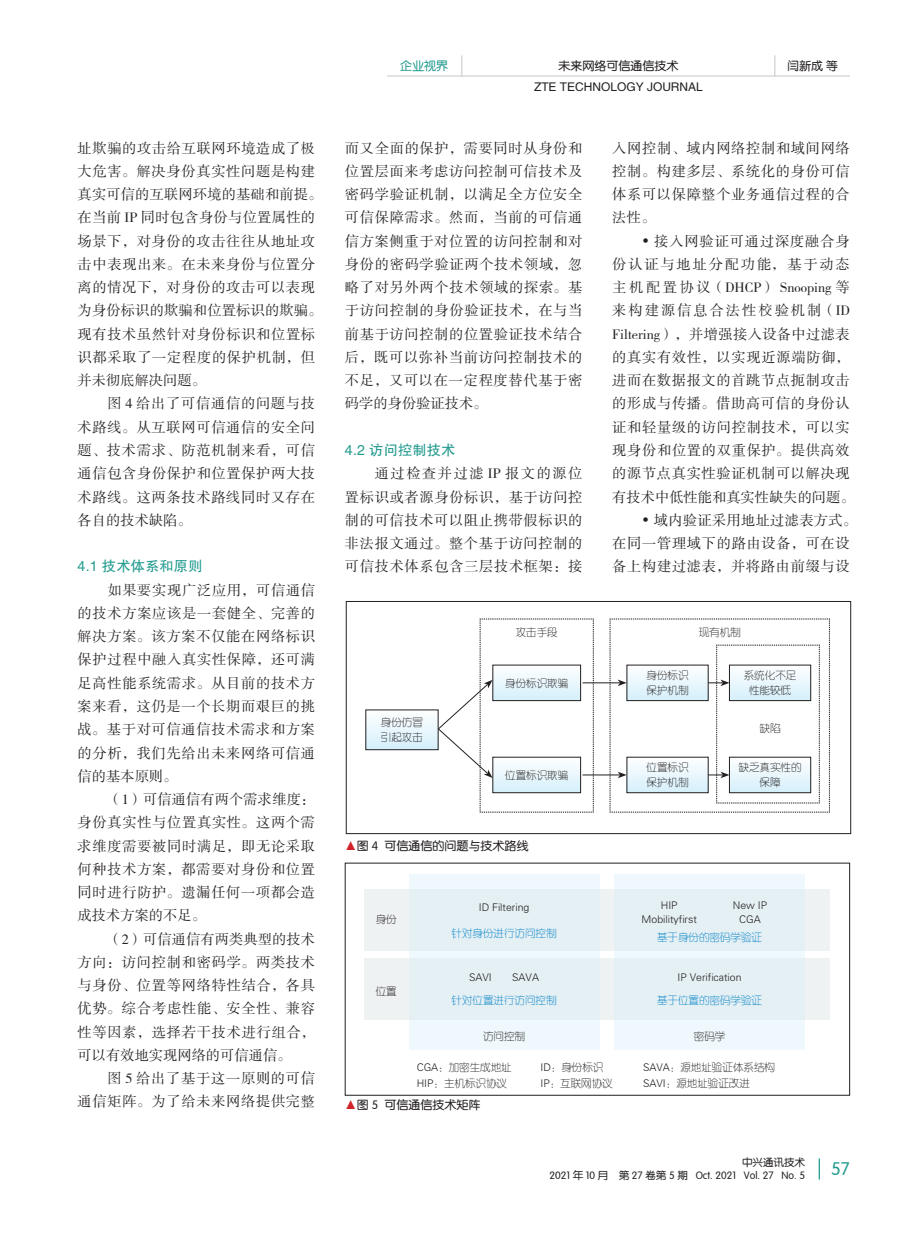
<style>
.page{position:relative;width:919px;height:1238px;background:#fff}
.page>*{position:absolute;margin:0;border:0;box-sizing:border-box;transform-origin:0 0}
.t1{font:18px "FZY3 JW GB1 0";color:#229b8f}
._9正文{font:14.25px/23.2px "FZSSJW GB1 0";letter-spacing:.045em;color:#231f20;text-align:justify}
._2小标题{font:14.25px "FZHTJW GB1 0";letter-spacing:.01em;color:#229b8f}
._3图说{font:12px "FZY3 JW GB1 0";color:#231f20}
.t2{font:12px "FZHTJW GB1 0";color:#231f20}
.t3{font:12px "FZY3 JW GB1 0";color:#229b8f}
._4名词解释{font:10.5px "FZY1 JW GB1 0";color:#231f20}
._4名词解释-2{font:10.5px "FZY1 JW GB1 0";color:#0080c5}
.t4{font:10.5px/12.6px "FZY3 JW GB1 0";color:#231f20;text-align:right}
.s1{font-family:"Calibri"}
.s2{color:#d1232a}
</style>
<div class="page">
<svg style="left:818px;top:1158px;width:1px;height:21px"></svg>
<hr style="left:387px;top:75px;width:462px;height:2px;background:#d1d2d4">
<svg style="left:461px;top:55px;width:1px;height:20px"></svg>
<svg style="left:774px;top:55px;width:1px;height:20px"></svg>
<div style="left:364px;top:958px;width:466px;height:61px;background:#eff2f3"></div>
<div style="left:364px;top:889px;width:466px;height:61px;background:#eff2f3"></div>
<div style="left:614px;top:873px;width:191px;height:176px;background:#e5f0f5"></div>
<div style="left:408px;top:873px;width:191px;height:176px;background:#e5f0f5"></div>
<div style="left:346px;top:601px;width:504px;height:232px;border:1px solid #231f20"></div>
<div style="left:366px;top:710px;width:72px;height:39px;background:linear-gradient(to bottom,#fefefe,#d5f0fb)"></div>
<div style="left:365px;top:709px;width:73px;height:41px;border:1px solid #231f20"></div>
<hr style="left:582px;top:682px;width:38px;height:1px;background:#231f20">
<hr style="left:582px;top:774px;width:38px;height:1px;background:#231f20">
<svg style="left:437px;top:618px;width:157px;height:194px"></svg>
<svg style="left:609px;top:618px;width:221px;height:194px"></svg>
<p class="_9正文" style="left:78px;top:137px;width:246px;text-align:left">址欺骗的攻击给互联网环境造成了极大危害。解决身份真实性问题是构建真实可信的互联网环境的基础和前提。在当前 IP 同时包含身份与位置属性的场景下，对身份的攻击往往从地址攻击中表现出来。在未来身份与位置分离的情况下，对身份的攻击可以表现为身份标识的欺骗和位置标识的欺骗。现有技术虽然针对身份标识和位置标识都采取了一定程度的保护机制，但并未彻底解决问题。</p>
<p class="_9正文" style="left:78px;top:392px;width:239px;text-indent:30px">图 4 给出了可信通信的问题与技术路线。从互联网可信通信的安全问题、技术需求、防范机制来看，可信通信包含身份保护和位置保护两大技术路线。这两条技术路线同时又存在各自的技术缺陷。</p>
<p class="_2小标题" style="left:78px;top:558px;width:126px">4.1 技术体系和原则</p>
<p class="_9正文" style="left:78px;top:579px;width:239px;text-indent:30px">如果要实现广泛应用，可信通信的技术方案应该是一套健全、完善的解决方案。该方案不仅能在网络标识保护过程中融入真实性保障，还可满足高性能系统需求。从目前的技术方案来看，这仍是一个长期而艰巨的挑战。基于对可信通信技术需求和方案的分析，我们先给出未来网络可信通信的基本原则。</p>
<p class="_9正文" style="left:78px;top:788px;width:239px;text-indent:30px">（1）可信通信有两个需求维度：身份真实性与位置真实性。这两个需求维度需要被同时满足，即无论采取何种技术方案，都需要对身份和位置同时进行防护。遗漏任何一项都会造成技术方案的不足。</p>
<p class="_9正文" style="left:78px;top:927px;width:239px;text-indent:30px">（2）可信通信有两类典型的技术方向：访问控制和密码学。两类技术与身份、位置等网络特性结合，各具优势。综合考虑性能、安全性、兼容性等因素，选择若干技术进行组合，可以有效地实现网络的可信通信。</p>
<p class="_9正文" style="left:78px;top:1067px;width:239px;text-align:right">图 5 给出了基于这一原则的可信<br>通信矩阵。为了给未来网络提供完整</p>
<p class="t3" style="left:400px;top:60px;width:49px">企业视界</p>
<p class="_3图说" style="left:558px;top:60px;width:121px">未来网络可信通信技术</p>
<p class="_3图说" style="left:787px;top:60px;width:52px">闫新成 等</p>
<p class="t2" style="left:534px;top:81px;width:170px">ZTE TECHNOLOGY JOURNAL</p>
<p class="_9正文" style="left:345px;top:137px;width:239px">而又全面的保护，需要同时从身份和位置层面来考虑访问控制可信技术及密码学验证机制，以满足全方位安全可信保障需求。然而，当前的可信通信方案侧重于对位置的访问控制和对身份的密码学验证两个技术领域，忽略了对另外两个技术领域的探索。基于访问控制的身份验证技术，在与当前基于访问控制的位置验证技术结合后，既可以弥补当前访问控制技术的不足，又可以在一定程度替代基于密码学的身份验证技术。</p>
<p class="_2小标题" style="left:345px;top:442px;width:112px">4.2 访问控制技术</p>
<p class="_9正文" style="left:345px;top:462px;width:239px;text-indent:30px">通过检查并过滤 IP 报文的源位置标识或者源身份标识，基于访问控制的可信技术可以阻止携带假标识的非法报文通过。整个基于访问控制的可信技术体系包含三层技术框架：接</p>
<p class="_9正文" style="left:612px;top:137px;width:239px">入网控制、域内网络控制和域间网络控制。构建多层、系统化的身份可信体系可以保障整个业务通信过程的合法性。</p>
<p class="_9正文" style="left:612px;top:230px;width:244px;text-align:left;text-indent:30px"><span class="s1">•</span> 接入网验证可通过深度融合身份认证与地址分配功能，基于动态主机配置协议（DHCP） Snooping 等来构建源信息合法性校验机制（ID<br>Filtering），并增强接入设备中过滤表的真实有效性，以实现近源端防御，进而在数据报文的首跳节点扼制攻击的形成与传播。借助高可信的身份认证和轻量级的访问控制技术，可以实现身份和位置的双重保护。提供高效的源节点真实性验证机制可以解决现有技术中低性能和真实性缺失的问题。</p>
<p class="_9正文" style="left:612px;top:509px;width:246px;text-align:left;text-indent:30px"><span class="s1">•</span> 域内验证采用地址过滤表方式。在同一管理域下的路由设备，可在设备上构建过滤表，并将路由前缀与设</p>
<p class="_4名词解释" style="left:515px;top:626px;width:43px">攻击手段</p>
<p class="_4名词解释" style="left:698px;top:626px;width:43px">现有机制</p>
<p class="_4名词解释" style="left:381px;top:716px;width:44px">身份仿冒</p>
<p class="_4名词解释" style="left:381px;top:731px;width:44px">引起攻击</p>
<p class="_4名词解释" style="left:505px;top:677px;width:64px">身份标识欺骗</p>
<p class="_4名词解释" style="left:505px;top:769px;width:64px">位置标识欺骗</p>
<p class="_3图说" style="left:345px;top:839px;width:185px"><span class="s2">▲</span>图 4 可信通信的问题与技术路线</p>
<p class="_4名词解释" style="left:375px;top:913px;width:22px">身份</p>
<p class="_4名词解释" style="left:375px;top:985px;width:22px">位置</p>
<p class="_4名词解释" style="left:479px;top:901px;width:52px">ID Filtering</p>
<p class="_4名词解释-2" style="left:451px;top:927px;width:106px">针对身份进行访问控制</p>
<p class="_4名词解释" style="left:469px;top:971px;width:24px">SAVI</p>
<p class="_4名词解释" style="left:512px;top:971px;width:28px">SAVA</p>
<p class="_4名词解释-2" style="left:451px;top:994px;width:106px">针对位置进行访问控制</p>
<p class="_4名词解释" style="left:646px;top:669px;width:43px">身份标识</p>
<p class="_4名词解释" style="left:646px;top:684px;width:43px">保护机制</p>
<p class="_4名词解释" style="left:646px;top:762px;width:43px">位置标识</p>
<p class="_4名词解释" style="left:646px;top:777px;width:43px">保护机制</p>
<p class="_4名词解释" style="left:743px;top:669px;width:54px">系统化不足</p>
<p class="_4名词解释" style="left:749px;top:684px;width:44px">性能较低</p>
<p class="_4名词解释" style="left:759px;top:723px;width:23px">缺陷</p>
<p class="_4名词解释" style="left:738px;top:762px;width:65px">缺乏真实性的</p>
<p class="_4名词解释" style="left:759px;top:777px;width:23px">保障</p>
<p class="_4名词解释" style="left:660px;top:899px;width:18px">HIP</p>
<p class="_4名词解释" style="left:641px;top:913px;width:57px">Mobilityfirst</p>
<p class="_4名词解释" style="left:732px;top:899px;width:36px">New IP</p>
<p class="_4名词解释" style="left:739px;top:913px;width:23px">CGA</p>
<p class="_4名词解释-2" style="left:657px;top:931px;width:106px">基于身份的密码学验证</p>
<p class="_4名词解释" style="left:677px;top:971px;width:65px">IP Verification</p>
<p class="_4名词解释-2" style="left:657px;top:994px;width:106px">基于位置的密码学验证</p>
<p class="_4名词解释" style="left:483px;top:1030px;width:43px">访问控制</p>
<p class="_4名词解释" style="left:693px;top:1030px;width:33px">密码学</p>
<p class="_4名词解释" style="left:416px;top:1062px;width:96px">CGA：加密生成地址</p>
<p class="_4名词解释" style="left:416px;top:1077px;width:92px">HIP：主机标识协议</p>
<p class="_3图说" style="left:345px;top:1097px;width:137px"><span class="s2">▲</span>图 5 可信通信技术矩阵</p>
<p class="_4名词解释" style="left:540px;top:1062px;width:64px">ID：身份标识</p>
<p class="_4名词解释" style="left:540px;top:1077px;width:74px">IP：互联网协议</p>
<p class="_4名词解释" style="left:643px;top:1062px;width:133px">SAVA：源地址验证体系结构</p>
<p class="_4名词解释" style="left:643px;top:1077px;width:108px">SAVI：源地址验证改进</p>
<p class="t4" style="left:549px;top:1156px;width:257px">中兴通讯技术<br>2021 年 10 月 第 27 卷第 5 期 Oct. 2021 Vol. 27 No. 5</p>
<p class="t1" style="left:831px;top:1159px;width:20px">57</p>
</div>
